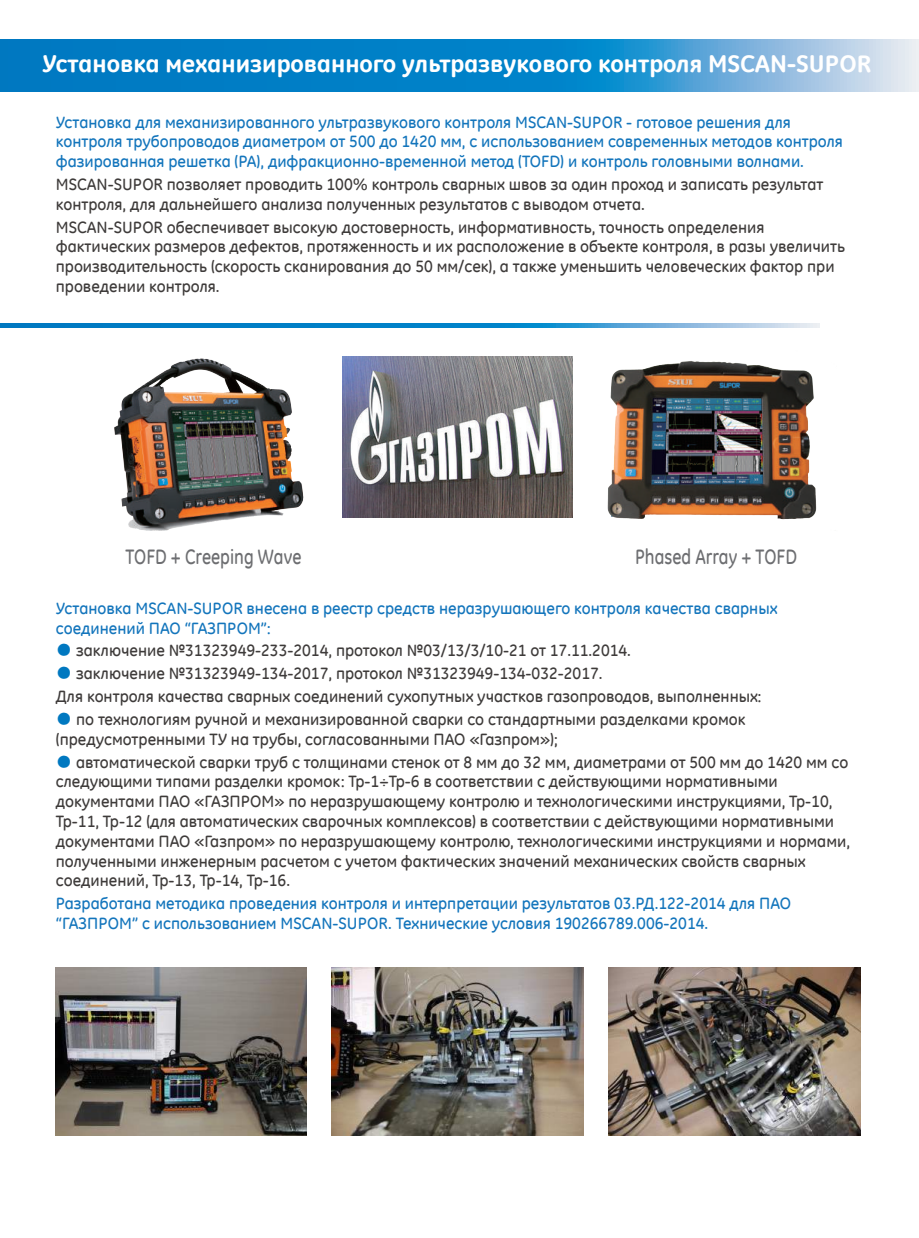
<style>
.page{position:relative;width:919px;height:1238px;background:#fff}
.page>*{position:absolute;margin:0;border:0;box-sizing:border-box;transform-origin:0 0}
.t1{font:800 24px "GE Inspira";color:#fff}
.t2{font:500 21px "GE Inspira";color:#6d6e71;scale:.84 1}
.t3{font:500 16.5px/19.8px "GE Inspira";color:#3e3b3a}
.t4{font:500 16.5px/19.8px "GE Inspira";color:#1375bc}
.s1{font-family:"Adobe Song Std";font-weight:300;color:#0078c0}
</style>
<div class="page">
<img style="left:114px;top:358px;width:190px;height:173px">
<img style="left:607px;top:361px;width:210px;height:159px">
<svg style="left:0;top:40px;width:918px;height:52px;background:#2b92ce"></svg>
<svg style="left:0;top:324px;width:819px;height:3px;background:#2b92ce"></svg>
<img style="left:342px;top:356px;width:230px;height:162px">
<img style="left:56px;top:967px;width:251px;height:167px">
<img style="left:331px;top:967px;width:252px;height:167px">
<img style="left:608px;top:967px;width:252px;height:167px">
<h1 class="t1" style="left:43px;top:49px;width:830px">Установка механизированного ультразвукового контроля MSCAN-SUPOR</h1>
<p class="t4" style="left:56px;top:112px;width:788px">Установка для механизированного ультразвукового контроля MSCAN-SUPOR - готовое решения для контроля трубопроводов диаметром от 500 до 1420 мм, с использованием современных методов контроля фазированная решетка (PA), дифракционно-временной метод (TOFD) и контроль головными волнами.</p>
<p class="t3" style="left:56px;top:174px;width:769px">MSCAN-SUPOR позволяет проводить 100% контроль сварных швов за один проход и записать результат контроля, для дальнейшего анализа полученных результатов с выводом отчета.</p>
<p class="t3" style="left:56px;top:217px;width:790px">MSCAN-SUPOR обеспечивает высокую достоверность, информативность, точность определения фактических размеров дефектов, протяженность и их расположение в объекте контроля, в разы увеличить производительность (скорость сканирования до 50 мм/сек), а также уменьшить человеческих фактор при проведении контроля.</p>
<p class="t2" style="left:125px;top:544px;width:211px">TOFD + Creeping Wave</p>
<p class="t2" style="left:635px;top:544px;width:194px">Phased Array + TOFD</p>
<p class="t4" style="left:56px;top:598px;width:723px">Установка MSCAN-SUPOR внесена в реестр средств неразрушающего контроля качества сварных соединений ПАО “ГАЗПРОМ”:</p>
<p class="t3" style="left:56px;top:640px;width:576px"><span class="s1">●</span> заключение №31323949-233-2014, протокол №03/13/3/10-21 от 17.11.2014.</p>
<p class="t3" style="left:56px;top:662px;width:707px;line-height:22.8px"><span class="s1">●</span> заключение №31323949-134-2017, протокол №31323949-134-032-2017.<br>Для контроля качества сварных соединений сухопутных участков газопроводов, выполненных:</p>
<p class="t3" style="left:56px;top:709px;width:691px"><span class="s1">●</span> по технологиям ручной и механизированной сварки со стандартными разделками кромок (предусмотренными ТУ на трубы, согласованными ПАО «Газпром»);</p>
<p class="t3" style="left:56px;top:751px;width:795px"><span class="s1">●</span> автоматической сварки труб с толщинами стенок от 8 мм до 32 мм, диаметрами от 500 мм до 1420 мм со следующими типами разделки кромок: Тр-1÷Тр-6 в соответствии с действующими нормативными документами ПАО «ГАЗПРОМ» по неразрушающему контролю и технологическими инструкциями, Тр-10, Тр-11, Тр-12 (для автоматических сварочных комплексов) в соответствии с действующими нормативными документами ПАО «Газпром» по неразрушающему контролю, технологическими инструкциями и нормами, полученными инженерным расчетом с учетом фактических значений механических свойств сварных соединений, Тр-13, Тр-14, Тр-16.</p>
<p class="t4" style="left:56px;top:893px;width:736px">Разработана методика проведения контроля и интерпретации результатов 03.РД.122-2014 для ПАО “ГАЗПРОМ” с использованием MSCAN-SUPOR. Технические условия 190266789.006-2014.</p>
</div>
